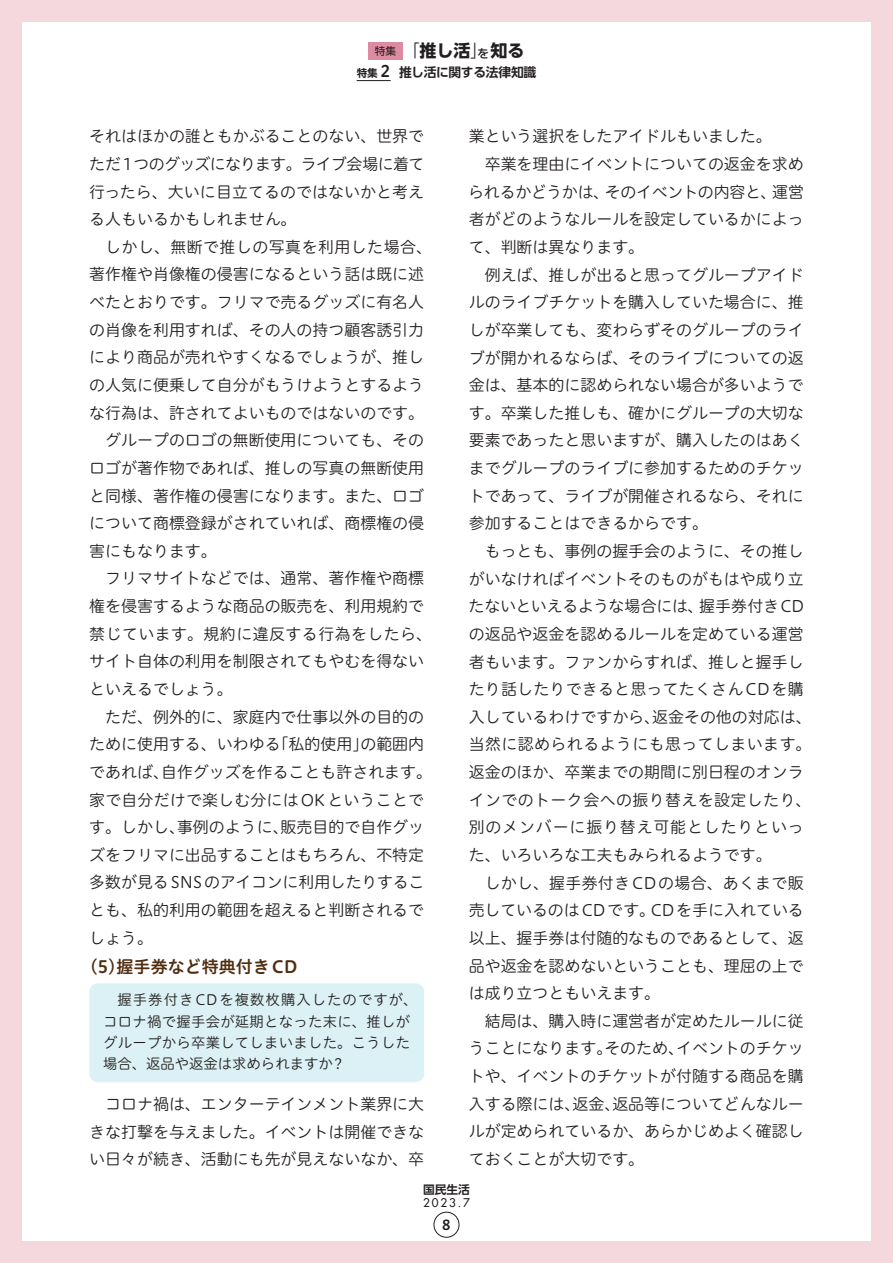
<style>
.page{position:relative;width:893px;height:1263px;background:#fff}
.page>*{position:absolute;margin:0;border:0;box-sizing:border-box;transform-origin:0 0}
.t1{font:16.95px "Hiragino UD Sans R Std W6";color:#512e10}
.t2{font:700 16.95px "UD Shin Go Pro";color:#231f20}
.t3{font:15.9px/27.6px "Hiragino UD Sans R Std W3";color:#231f20;text-align:justify}
.t4{font:15.9px "Hiragino UD Sans R Std W3";letter-spacing:.025em;color:#231f20}
.t5{font:15.9px "Hiragino UD Sans R Std W3";letter-spacing:.03em;color:#231f20}
.t6{font:15.9px "Hiragino UD Sans R Std W3";letter-spacing:.055em;color:#231f20}
.t7{font:14.4px/21.3px "Hiragino UD Sans R Std W3";letter-spacing:.02em;color:#231f20}
.t8{font:13.8px "Hiragino UD Sans R Std W6";color:#231f20}
.t9{font:700 12.75px "UD Shin Go Pro De";letter-spacing:-.025em;color:#231f20}
.t10{font:500 11.7px "Futura Std";color:#231f20}
.t11{font:700 11.7px "UD Shin Go Pro De";color:#231f20}
.s1{font-weight:400;font-size:10.65px}
.s2{font-weight:300}
.s3{font-weight:500;font-size:11.85px}
.s4{font-family:"UD Shin M Go Pro De";font-size:10.65px}
.s5{font-family:"Hiragino UD Sans R Std W6";font-weight:400;font-size:15.9px}
</style>
<div class="page">
<div style="left:0;top:0;width:21px;height:1263px;background:#f4d8de"></div>
<div style="left:0;top:1242px;width:893px;height:21px;background:#f4d8de"></div>
<div style="left:0;top:0;width:893px;height:21px;background:#f4d8de"></div>
<div style="left:872px;top:0;width:21px;height:1263px;background:#f4d8de"></div>
<div style="left:368px;top:43px;width:34px;height:17px;background:#dd8ba1"></div>
<hr style="left:357px;top:80px;width:34px;height:1px;background:#231f20">
<div style="left:89px;top:983px;width:335px;height:99px;background:#dcf1f5;border-radius:9px"></div>
<div style="left:434px;top:1212px;width:25px;height:25px;border:1px solid #231f20;border-radius:50%"></div>
<p class="t2" style="left:375px;top:37px;width:151px"><span class="s1">特集</span> <span class="s2">「</span>推し活<span class="s2">」</span><span class="s3">を</span>知る</p>
<p class="t9" style="left:357px;top:62px;width:181px"><span class="s4">特集</span> <span class="s5">2</span> 推し活に関する法律知識</p>
<p class="t3" style="left:469px;top:122px;width:304px">業という選択をしたアイドルもいました。</p>
<p class="t3" style="left:485px;top:149px;width:320px">卒業を理由にイベントについての返金を求め</p>
<p class="t3" style="left:468px;top:177px;width:337px">られるかどうかは、そのイベントの内容と、運営</p>
<p class="t3" style="left:469px;top:205px;width:336px">者がどのようなルールを設定しているかによっ</p>
<p class="t3" style="left:469px;top:232px;width:177px">て、判断は異なります。</p>
<p class="t3" style="left:485px;top:260px;width:320px">例えば、推しが出ると思ってグループアイド</p>
<p class="t3" style="left:469px;top:288px;width:336px">ルのライブチケットを購入していた場合に、推</p>
<p class="t3" style="left:469px;top:315px;width:336px">しが卒業しても、変わらずそのグループのライ</p>
<p class="t3" style="left:469px;top:343px;width:336px">ブが開かれるならば、そのライブについての返</p>
<p class="t3" style="left:469px;top:370px;width:336px">金は、基本的に認められない場合が多いようで</p>
<p class="t3" style="left:469px;top:398px;width:336px">す。卒業した推しも、確かにグループの大切な</p>
<p class="t3" style="left:469px;top:426px;width:336px">要素であったと思いますが、購入したのはあく</p>
<p class="t3" style="left:469px;top:453px;width:336px">までグループのライブに参加するためのチケッ</p>
<p class="t3" style="left:469px;top:481px;width:336px">トであって、ライブが開催されるなら、それに</p>
<p class="t3" style="left:469px;top:509px;width:241px">参加することはできるからです。</p>
<p class="t3" style="left:485px;top:536px;width:320px">もっとも、事例の握手会のように、その推し</p>
<p class="t3" style="left:469px;top:564px;width:336px">がいなければイベントそのものがもはや成り立</p>
<p class="t3" style="left:469px;top:592px;width:337px">たないといえるような場合には、握手券付きCD</p>
<p class="t3" style="left:469px;top:619px;width:336px">の返品や返金を認めるルールを定めている運営</p>
<p class="t3" style="left:469px;top:647px;width:336px">者もいます。ファンからすれば、推しと握手し</p>
<p class="t3" style="left:469px;top:674px;width:336px">たり話したりできると思ってたくさん CDを購</p>
<p class="t3" style="left:469px;top:702px;width:344px">入しているわけですから、返金その他の対応は、</p>
<p class="t4" style="left:469px;top:732px;width:344px">当然に認められるようにも思ってしまいます。</p>
<p class="t3" style="left:469px;top:757px;width:336px">返金のほか、卒業までの期間に別日程のオンラ</p>
<p class="t4" style="left:469px;top:788px;width:344px">インでのトーク会への振り替えを設定したり、</p>
<p class="t6" style="left:469px;top:815px;width:336px">別のメンバーに振り替え可能としたりといっ</p>
<p class="t3" style="left:469px;top:840px;width:304px">た、いろいろな工夫もみられるようです。</p>
<p class="t3" style="left:485px;top:868px;width:320px">しかし、握手券付き CDの場合、あくまで販</p>
<p class="t3" style="left:469px;top:895px;width:337px">売しているのはCDです。CDを手に入れている</p>
<p class="t3" style="left:469px;top:923px;width:336px">以上、握手券は付随的なものであるとして、返</p>
<p class="t3" style="left:469px;top:951px;width:336px">品や返金を認めないということも、理屈の上で</p>
<p class="t3" style="left:469px;top:978px;width:193px">は成り立つともいえます。</p>
<p class="t3" style="left:485px;top:1006px;width:320px">結局は、購入時に運営者が定めたルールに従</p>
<p class="t3" style="left:469px;top:1034px;width:336px">うことになります。そのため、イベントのチケッ</p>
<p class="t3" style="left:469px;top:1061px;width:336px">トや、イベントのチケットが付随する商品を購</p>
<p class="t3" style="left:469px;top:1089px;width:336px">入する際には、返金、返品等についてどんなルー</p>
<p class="t3" style="left:469px;top:1117px;width:336px">ルが定められているか、あらかじめよく確認し</p>
<p class="t3" style="left:469px;top:1144px;width:177px">ておくことが大切です。</p>
<p class="t3" style="left:89px;top:122px;width:337px">それはほかの誰ともかぶることのない、世界でただ1つのグッズになります。ライブ会場に着て行ったら、大いに目立てるのではないかと考える人もいるかもしれません。</p>
<p class="t5" style="left:105px;top:235px;width:328px">しかし、無断で推しの写真を利用した場合、</p>
<p class="t3" style="left:89px;top:260px;width:336px">著作権や肖像権の侵害になるという話は既に述</p>
<p class="t3" style="left:89px;top:287px;width:336px">べたとおりです。フリマで売るグッズに有名人</p>
<p class="t3" style="left:89px;top:315px;width:336px">の肖像を利用すれば、その人の持つ顧客誘引力</p>
<p class="t3" style="left:89px;top:343px;width:336px">により商品が売れやすくなるでしょうが、推し</p>
<p class="t3" style="left:89px;top:370px;width:336px">の人気に便乗して自分がもうけようとするよう</p>
<p class="t3" style="left:89px;top:398px;width:336px">な行為は、許されてよいものではないのです。</p>
<p class="t3" style="left:105px;top:426px;width:320px">グループのロゴの無断使用についても、その</p>
<p class="t3" style="left:89px;top:453px;width:336px">ロゴが著作物であれば、推しの写真の無断使用</p>
<p class="t3" style="left:89px;top:481px;width:336px">と同様、著作権の侵害になります。また、ロゴ</p>
<p class="t3" style="left:89px;top:508px;width:336px">について商標登録がされていれば、商標権の侵</p>
<p class="t3" style="left:89px;top:536px;width:129px">害にもなります。</p>
<p class="t3" style="left:105px;top:564px;width:320px">フリマサイトなどでは、通常、著作権や商標</p>
<p class="t3" style="left:89px;top:591px;width:336px">権を侵害するような商品の販売を、利用規約で</p>
<p class="t5" style="left:89px;top:622px;width:344px">禁じています。規約に違反する行為をしたら、</p>
<p class="t3" style="left:89px;top:647px;width:336px">サイト自体の利用を制限されてもやむを得ない</p>
<p class="t3" style="left:89px;top:674px;width:145px">といえるでしょう。</p>
<p class="t3" style="left:105px;top:702px;width:320px">ただ、例外的に、家庭内で仕事以外の目的の</p>
<p class="t3" style="left:89px;top:730px;width:336px">ために使用する、いわゆる「私的使用」の範囲内</p>
<p class="t3" style="left:89px;top:757px;width:344px">であれば、自作グッズを作ることも許されます。</p>
<p class="t3" style="left:89px;top:785px;width:336px">家で自分だけで楽しむ分にはOKということで</p>
<p class="t3" style="left:89px;top:812px;width:336px">す。しかし、事例のように、販売目的で自作グッ</p>
<p class="t3" style="left:89px;top:840px;width:336px">ズをフリマに出品することはもちろん、不特定</p>
<p class="t3" style="left:89px;top:868px;width:337px">多数が見るSNSのアイコンに利用したりするこ</p>
<p class="t3" style="left:89px;top:895px;width:336px">とも、私的利用の範囲を超えると判断されるで</p>
<p class="t3" style="left:89px;top:923px;width:65px">しょう。</p>
<p class="t1" style="left:81px;top:953px;width:218px">（5）握手券など特典付きCD</p>
<p class="t7" style="left:103px;top:988px;width:316px;text-indent:14px">握手券付きCDを複数枚購入したのですが、コロナ禍で握手会が延期となった末に、推しがグループから卒業してしまいました。こうした場合、返品や返金は求められますか ?</p>
<p class="t3" style="left:89px;top:1089px;width:336px;text-indent:16px">コロナ禍は、エンターテインメント業界に大きな打撃を与えました。イベントは開催できない日々が続き、活動にも先が見えないなか、卒</p>
<p class="t11" style="left:423px;top:1179px;width:48px">国民生活</p>
<p class="t10" style="left:423px;top:1196px;width:48px">2023.7</p>
<p class="t8" style="left:442px;top:1214px;width:10px">8</p>
</div>
